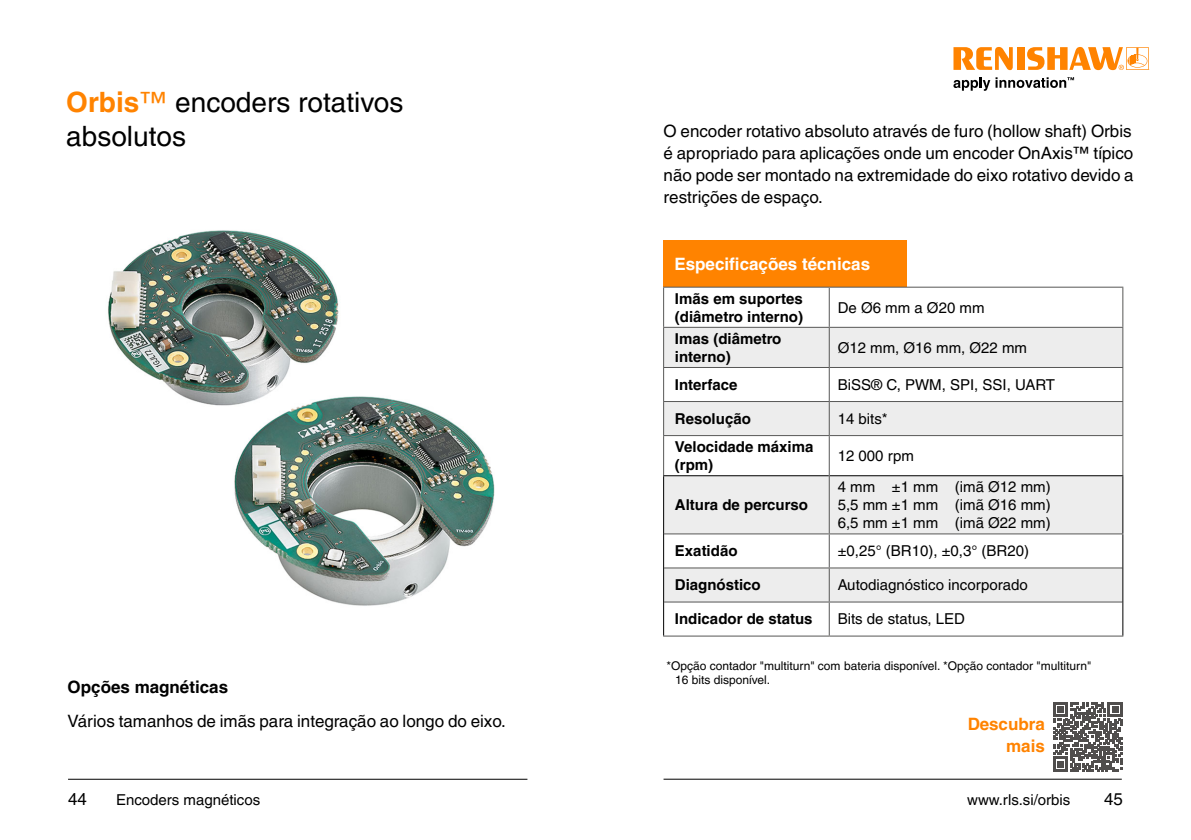
<style>
.page{position:relative;width:1191px;height:840px;background:#fff}
.page>*{position:absolute;margin:0;border:0;box-sizing:border-box;transform-origin:0 0}
.t1{font:28px/34px "Helvetica LT Pro";color:#000}
.t2{font:17px/22px "Helvetica LT Pro";color:#000}
.t3{font:700 17px "Helvetica LT Pro";color:#fff}
.t4{font:700 17px "Helvetica LT Pro";color:#000}
.t5{font:700 17px/22px "Helvetica LT Pro";color:#ff8300;text-align:right}
.t6{font:15px/18px "Helvetica LT Pro";color:#000;text-align:justify}
.t7{font:700 15px/18px "Helvetica LT Pro";color:#000}
.t8{font:12px/14.4px "Helvetica LT Pro";color:#000}
.s1{font-weight:700;color:#ff8300}
.s2{color:#ff8300}
</style>
<div class="page">
<svg style="left:1053px;top:702px;width:69px;height:69px"></svg>
<img style="left:108px;top:230px;width:387px;height:376px">
<svg style="left:953px;top:47px;width:59px;height:23px"></svg>
<div style="left:1017px;top:47px;width:7px;height:23px;background:#ff8300"></div>
<svg style="left:1027px;top:47px;width:121px;height:23px"></svg>
<svg style="left:953px;top:77px;width:121px;height:14px"></svg>
<hr style="left:68px;top:778px;width:459px;height:1px;background:#000">
<hr style="left:663px;top:778px;width:458px;height:1px;background:#000">
<div style="left:663px;top:240px;width:244px;height:47px;background:#ff8300"></div>
<svg style="left:664px;top:327px;width:458px;height:108px;fill:#ededed"></svg>
<svg style="left:664px;top:476px;width:458px;height:125px;fill:#ededed"></svg>
<hr style="left:828px;top:287px;width:1px;height:39px;background:#575756">
<hr style="left:828px;top:327px;width:1px;height:40px;background:#575756">
<hr style="left:663px;top:368px;width:1px;height:33px;background:#575756">
<hr style="left:828px;top:368px;width:1px;height:33px;background:#575756">
<hr style="left:1122px;top:368px;width:1px;height:33px;background:#575756">
<hr style="left:663px;top:401px;width:166px;height:1px;background:#575756">
<hr style="left:663px;top:402px;width:1px;height:33px;background:#575756">
<hr style="left:829px;top:401px;width:294px;height:1px;background:#575756">
<hr style="left:828px;top:402px;width:1px;height:33px;background:#575756">
<hr style="left:1122px;top:402px;width:1px;height:33px;background:#575756">
<hr style="left:663px;top:435px;width:166px;height:1px;background:#575756">
<hr style="left:663px;top:436px;width:1px;height:39px;background:#575756">
<hr style="left:829px;top:435px;width:294px;height:1px;background:#575756">
<hr style="left:828px;top:436px;width:1px;height:39px;background:#575756">
<hr style="left:1122px;top:436px;width:1px;height:39px;background:#575756">
<hr style="left:828px;top:475px;width:1px;height:58px;background:#575756">
<hr style="left:664px;top:533px;width:164px;height:1px;background:#575756">
<hr style="left:828px;top:533px;width:295px;height:1px;background:#575756">
<hr style="left:828px;top:534px;width:1px;height:33px;background:#575756">
<hr style="left:828px;top:568px;width:1px;height:33px;background:#575756">
<hr style="left:828px;top:602px;width:1px;height:33px;background:#575756">
<hr style="left:663px;top:286px;width:166px;height:1px;background:#575756">
<hr style="left:663px;top:287px;width:1px;height:39px;background:#575756">
<hr style="left:829px;top:286px;width:294px;height:1px;background:#575756">
<hr style="left:1122px;top:287px;width:1px;height:39px;background:#575756">
<hr style="left:663px;top:326px;width:166px;height:1px;background:#575756">
<hr style="left:663px;top:327px;width:1px;height:40px;background:#575756">
<hr style="left:829px;top:326px;width:294px;height:1px;background:#575756">
<hr style="left:1122px;top:327px;width:1px;height:40px;background:#575756">
<hr style="left:663px;top:367px;width:166px;height:1px;background:#575756">
<hr style="left:829px;top:367px;width:294px;height:1px;background:#575756">
<hr style="left:664px;top:567px;width:165px;height:1px;background:#575756">
<hr style="left:829px;top:567px;width:293px;height:1px;background:#575756">
<hr style="left:664px;top:601px;width:165px;height:1px;background:#575756">
<hr style="left:829px;top:601px;width:293px;height:1px;background:#575756">
<hr style="left:663px;top:635px;width:166px;height:1px;background:#575756">
<hr style="left:829px;top:635px;width:294px;height:1px;background:#575756">
<hr style="left:663px;top:476px;width:1px;height:57px;background:#000">
<hr style="left:663px;top:475px;width:165px;height:1px;background:#000">
<hr style="left:829px;top:475px;width:294px;height:1px;background:#000">
<hr style="left:1122px;top:476px;width:1px;height:57px;background:#000">
<hr style="left:663px;top:533px;width:1px;height:34px;background:#000">
<hr style="left:663px;top:567px;width:1px;height:34px;background:#000">
<hr style="left:663px;top:601px;width:1px;height:34px;background:#000">
<hr style="left:1122px;top:534px;width:1px;height:33px;background:#000">
<hr style="left:1122px;top:567px;width:1px;height:34px;background:#000">
<hr style="left:1122px;top:601px;width:1px;height:34px;background:#000">
<h1 class="t1" style="left:66px;top:85px;width:338px"><span class="s1">Orbis</span><span class="s2">™</span> encoders rotativos absolutos</h1>
<p class="t4" style="left:68px;top:676px;width:162px">Opções magnéticas</p>
<p class="t2" style="left:68px;top:709px;width:440px">Vários tamanhos de imãs para integração ao longo do eixo.</p>
<p class="t2" style="left:663px;top:120px;width:472px">O encoder rotativo absoluto através de furo (hollow shaft) Orbis é apropriado para aplicações onde um encoder OnAxis™ típico não pode ser montado na extremidade do eixo rotativo devido a restrições de espaço.</p>
<p class="t3" style="left:674px;top:253px;width:197px">Especificações técnicas</p>
<p class="t7" style="left:675px;top:289px;width:130px">Imãs em suportes (diâmetro interno)</p>
<p class="t6" style="left:837px;top:298px;width:148px">De Ø6 mm a Ø20 mm</p>
<p class="t7" style="left:675px;top:329px;width:108px">Imas (diâmetro interno)</p>
<p class="t6" style="left:837px;top:338px;width:191px">Ø12 mm, Ø16 mm, Ø22 mm</p>
<p class="t7" style="left:675px;top:375px;width:64px">Interface</p>
<p class="t6" style="left:837px;top:375px;width:219px">BiSS® C, PWM, SPI, SSI, UART</p>
<p class="t7" style="left:675px;top:409px;width:77px">Resolução</p>
<p class="t6" style="left:837px;top:409px;width:52px">14 bits*</p>
<p class="t7" style="left:675px;top:437px;width:140px">Velocidade máxima (rpm)</p>
<p class="t6" style="left:837px;top:446px;width:78px">12 000 rpm</p>
<p class="t7" style="left:675px;top:495px;width:134px">Altura de percurso</p>
<p class="t6" style="left:837px;top:477px;width:214px">4 mm ±1 mm (imã Ø12 mm)<br>5,5 mm ±1 mm (imã Ø16 mm)<br>6,5 mm ±1 mm (imã Ø22 mm)</p>
<p class="t7" style="left:675px;top:541px;width:64px">Exatidão</p>
<p class="t6" style="left:837px;top:541px;width:193px">±0,25° (BR10), ±0,3° (BR20)</p>
<p class="t7" style="left:675px;top:576px;width:87px">Diagnóstico</p>
<p class="t6" style="left:837px;top:575px;width:191px">Autodiagnóstico incorporado</p>
<p class="t7" style="left:675px;top:610px;width:139px">Indicador de status</p>
<p class="t6" style="left:837px;top:609px;width:129px">Bits de status, LED</p>
<p class="t8" style="left:675px;top:657px;width:418px;text-indent:-9px">*Opção contador "multiturn" com bateria disponível. *Opção contador "multiturn"<br>16 bits disponível.</p>
<p class="t5" style="left:967px;top:712px;width:79px">Descubra mais</p>
<p class="t2" style="left:68px;top:787px;width:20px">44</p>
<p class="t2" style="left:1104px;top:787px;width:20px">45</p>
<p class="t6" style="left:967px;top:790px;width:105px">www.rls.si/orbis</p>
<p class="t6" style="left:116px;top:790px;width:146px">Encoders magnéticos</p>
</div>
